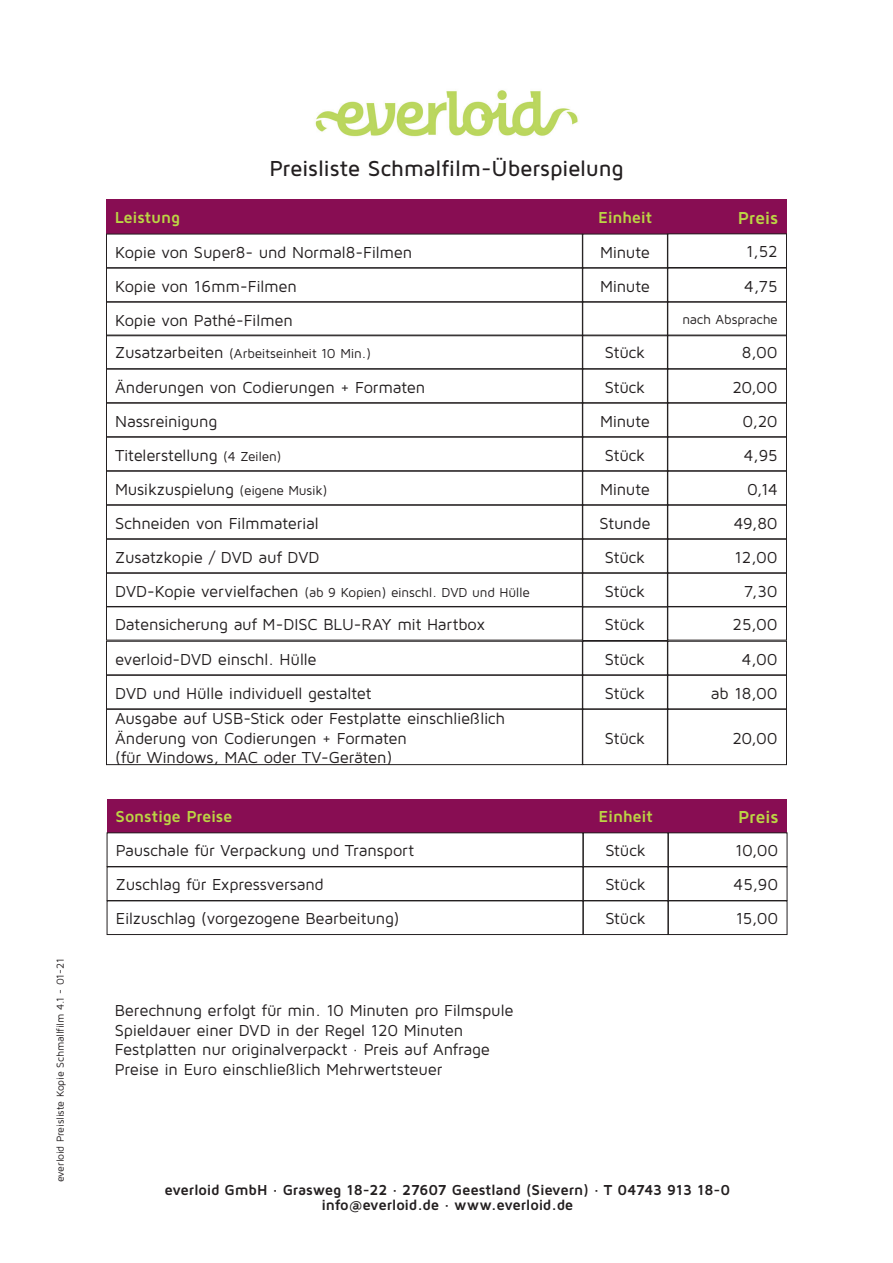
<style>
.page{position:relative;width:893px;height:1263px;background:#fff}
.page>*{position:absolute;margin:0;border:0;box-sizing:border-box;transform-origin:0 0}
.t1{font:500 22.5px "Maven Pro";letter-spacing:-.015em;color:#231f20}
.t2{font:700 18px "Maven Pro";letter-spacing:-.015em;color:#bbd544}
.t3{font:16.5px/34px "Maven Pro";letter-spacing:-.015em;color:#231f20}
.t4{font:700 16.5px "Maven Pro";letter-spacing:-.015em;color:#bbd544}
.t5{font:700 15px/15px "Maven Pro";letter-spacing:-.015em;color:#231f20;text-align:center}
.t6{font:13.5px "Maven Pro";letter-spacing:-.015em;color:#231f20}
.t7{font:10.5px "Maven Pro";letter-spacing:-.02em;color:#231f20}
.s1{font-size:16.5px}
.s2{font-size:13.5px}
</style>
<div class="page">
<img style="left:315px;top:90px;width:263px;height:47px">
<div style="left:106px;top:200px;width:477px;height:34px;background:#880d53"></div>
<div style="left:583px;top:200px;width:85px;height:34px;background:#880d53"></div>
<div style="left:668px;top:200px;width:119px;height:34px;background:#880d53"></div>
<div style="left:106px;top:234px;width:477px;height:34px;border:1px solid #231f20"></div>
<div style="left:106px;top:268px;width:477px;height:34px;border:1px solid #231f20"></div>
<div style="left:106px;top:335px;width:477px;height:34px;border:1px solid #231f20"></div>
<div style="left:106px;top:369px;width:477px;height:34px;border:1px solid #231f20"></div>
<div style="left:106px;top:403px;width:477px;height:34px;border:1px solid #231f20"></div>
<div style="left:106px;top:437px;width:477px;height:34px;border:1px solid #231f20"></div>
<div style="left:106px;top:471px;width:477px;height:34px;border:1px solid #231f20"></div>
<div style="left:106px;top:505px;width:477px;height:34px;border:1px solid #231f20"></div>
<div style="left:106px;top:539px;width:477px;height:34px;border:1px solid #231f20"></div>
<div style="left:106px;top:573px;width:477px;height:34px;border:1px solid #231f20"></div>
<div style="left:106px;top:641px;width:477px;height:34px;border:1px solid #231f20"></div>
<div style="left:106px;top:675px;width:477px;height:34px;border:1px solid #231f20"></div>
<div style="left:583px;top:234px;width:85px;height:34px;border:1px solid #231f20"></div>
<div style="left:583px;top:268px;width:85px;height:34px;border:1px solid #231f20"></div>
<div style="left:583px;top:335px;width:85px;height:34px;border:1px solid #231f20"></div>
<div style="left:583px;top:369px;width:85px;height:34px;border:1px solid #231f20"></div>
<div style="left:583px;top:403px;width:85px;height:34px;border:1px solid #231f20"></div>
<div style="left:583px;top:437px;width:85px;height:34px;border:1px solid #231f20"></div>
<div style="left:583px;top:471px;width:85px;height:34px;border:1px solid #231f20"></div>
<div style="left:583px;top:505px;width:85px;height:34px;border:1px solid #231f20"></div>
<div style="left:583px;top:539px;width:85px;height:34px;border:1px solid #231f20"></div>
<div style="left:583px;top:573px;width:85px;height:34px;border:1px solid #231f20"></div>
<div style="left:583px;top:641px;width:85px;height:34px;border:1px solid #231f20"></div>
<div style="left:583px;top:675px;width:85px;height:34px;border:1px solid #231f20"></div>
<div style="left:668px;top:234px;width:119px;height:34px;border:1px solid #231f20"></div>
<div style="left:668px;top:268px;width:119px;height:34px;border:1px solid #231f20"></div>
<div style="left:668px;top:335px;width:119px;height:34px;border:1px solid #231f20"></div>
<div style="left:668px;top:369px;width:119px;height:34px;border:1px solid #231f20"></div>
<div style="left:668px;top:403px;width:119px;height:34px;border:1px solid #231f20"></div>
<div style="left:668px;top:437px;width:119px;height:34px;border:1px solid #231f20"></div>
<div style="left:668px;top:471px;width:119px;height:34px;border:1px solid #231f20"></div>
<div style="left:668px;top:505px;width:119px;height:34px;border:1px solid #231f20"></div>
<div style="left:668px;top:539px;width:119px;height:34px;border:1px solid #231f20"></div>
<div style="left:668px;top:573px;width:119px;height:34px;border:1px solid #231f20"></div>
<div style="left:668px;top:641px;width:119px;height:34px;border:1px solid #231f20"></div>
<div style="left:668px;top:675px;width:119px;height:34px;border:1px solid #231f20"></div>
<div style="left:107px;top:799px;width:476px;height:33px;background:#880d53"></div>
<div style="left:583px;top:799px;width:85px;height:33px;background:#880d53"></div>
<div style="left:668px;top:799px;width:119px;height:33px;background:#880d53"></div>
<div style="left:107px;top:833px;width:476px;height:34px;border:1px solid #231f20"></div>
<div style="left:107px;top:867px;width:476px;height:34px;border:1px solid #231f20"></div>
<div style="left:107px;top:901px;width:476px;height:34px;border:1px solid #231f20"></div>
<div style="left:583px;top:833px;width:85px;height:34px;border:1px solid #231f20"></div>
<div style="left:583px;top:867px;width:85px;height:34px;border:1px solid #231f20"></div>
<div style="left:583px;top:901px;width:85px;height:34px;border:1px solid #231f20"></div>
<div style="left:668px;top:833px;width:119px;height:34px;border:1px solid #231f20"></div>
<div style="left:668px;top:867px;width:119px;height:34px;border:1px solid #231f20"></div>
<div style="left:668px;top:901px;width:119px;height:34px;border:1px solid #231f20"></div>
<div style="left:106px;top:606px;width:477px;height:34px;border:1px solid #231f20"></div>
<div style="left:583px;top:607px;width:85px;height:34px;border:1px solid #231f20"></div>
<div style="left:668px;top:606px;width:119px;height:34px;border:1px solid #231f20"></div>
<div style="left:106px;top:709px;width:477px;height:56px;border:1px solid #231f20"></div>
<div style="left:583px;top:709px;width:85px;height:56px;border:1px solid #231f20"></div>
<div style="left:668px;top:709px;width:119px;height:56px;border:1px solid #231f20"></div>
<p class="t7" style="left:54px;top:1182px;width:225px;rotate:-90deg">everloid Preisliste Kopie Schmallfilm 4.1 - 01-21</p>
<h1 class="t1" style="left:269px;top:155px;width:356px">Preisliste Schmalfilm-Überspielung</h1>
<p class="t4" style="left:115px;top:207px;width:67px">Leistung</p>
<p class="t4" style="left:598px;top:207px;width:56px">Einheit</p>
<p class="t2" style="left:738px;top:207px;width:42px">Preis</p>
<p class="t3" style="left:115px;top:234px;width:299px">Kopie von Super8- und Normal8-Filmen<br>Kopie von 16mm-Filmen<br>Kopie von Pathé-Filmen</p>
<p class="t6" style="left:115px;top:345px;width:257px"><span class="s1">Zusatzarbeiten</span> (Arbeitseinheit 10 Min.)</p>
<p class="t3" style="left:115px;top:369px;width:312px">Änderungen von Codierungen + Formaten<br>Nassreinigung<br>Titelerstellung <span class="s2">(4 Zeilen)<br></span>Musikzuspielung <span class="s2">(eigene Musik)<br></span>Schneiden von Filmmaterial<br>Zusatzkopie / DVD auf DVD</p>
<p class="t6" style="left:115px;top:584px;width:416px"><span class="s1">DVD-Kopie vervielfachen</span> (ab 9 Kopien) einschl. DVD und Hülle</p>
<p class="t3" style="left:744px;top:234px;width:35px">1,52<br>4,75</p>
<p class="t6" style="left:682px;top:311px;width:97px">nach Absprache</p>
<p class="t3" style="left:732px;top:335px;width:47px;text-align:right">8,00<br>20,00<br>0,20<br>4,95<br>0,14<br>49,80<br>12,00<br>7,30</p>
<p class="t3" style="left:600px;top:234px;width:52px">Minute<br>Minute</p>
<p class="t3" style="left:600px;top:335px;width:52px;text-align:center">Stück<br>Stück<br>Minute<br>Stück<br>Minute<br>Stunde<br>Stück<br>Stück</p>
<p class="t3" style="left:115px;top:607px;width:371px">Datensicherung auf M-DISC BLU-RAY mit Hartbox</p>
<p class="t3" style="left:605px;top:607px;width:42px">Stück</p>
<p class="t3" style="left:733px;top:607px;width:47px">25,00</p>
<p class="t3" style="left:115px;top:641px;width:258px">everloid-DVD einschl. Hülle<br>DVD und Hülle individuell gestaltet</p>
<p class="t3" style="left:115px;top:708px;width:391px;line-height:19.8px">Ausgabe auf USB-Stick oder Festplatte einschließlich<br>Änderung von Codierungen + Formaten<br>(für Windows, MAC oder TV-Geräten)</p>
<p class="t3" style="left:605px;top:641px;width:42px">Stück<br>Stück</p>
<p class="t3" style="left:711px;top:641px;width:68px;text-align:right">4,00<br>ab 18,00</p>
<p class="t3" style="left:605px;top:720px;width:42px">Stück</p>
<p class="t3" style="left:732px;top:720px;width:47px">20,00</p>
<p class="t4" style="left:116px;top:806px;width:118px">Sonstige Preise</p>
<p class="t4" style="left:599px;top:806px;width:56px">Einheit</p>
<p class="t2" style="left:738px;top:805px;width:42px">Preis</p>
<p class="t3" style="left:116px;top:833px;width:300px">Pauschale für Verpackung und Transport<br>Zuschlag für Expressversand<br>Eilzuschlag (vorgezogene Bearbeitung)</p>
<p class="t3" style="left:605px;top:833px;width:42px;text-align:justify">Stück Stück Stück</p>
<p class="t3" style="left:734px;top:833px;width:46px;text-align:justify">10,00<br>45,90<br>15,00</p>
<p class="t3" style="left:115px;top:999px;width:400px;line-height:19.8px">Berechnung erfolgt für min. 10 Minuten pro Filmspule Spieldauer einer DVD in der Regel 120 Minuten Festplatten nur originalverpackt · Preis auf Anfrage Preise in Euro einschließlich Mehrwertsteuer</p>
<p class="t5" style="left:165px;top:1182px;width:567px">everloid GmbH · Grasweg 18-22 · 27607 Geestland (Sievern) · T 04743 913 18-0 info@everloid.de · www.everloid.de</p>
</div>
